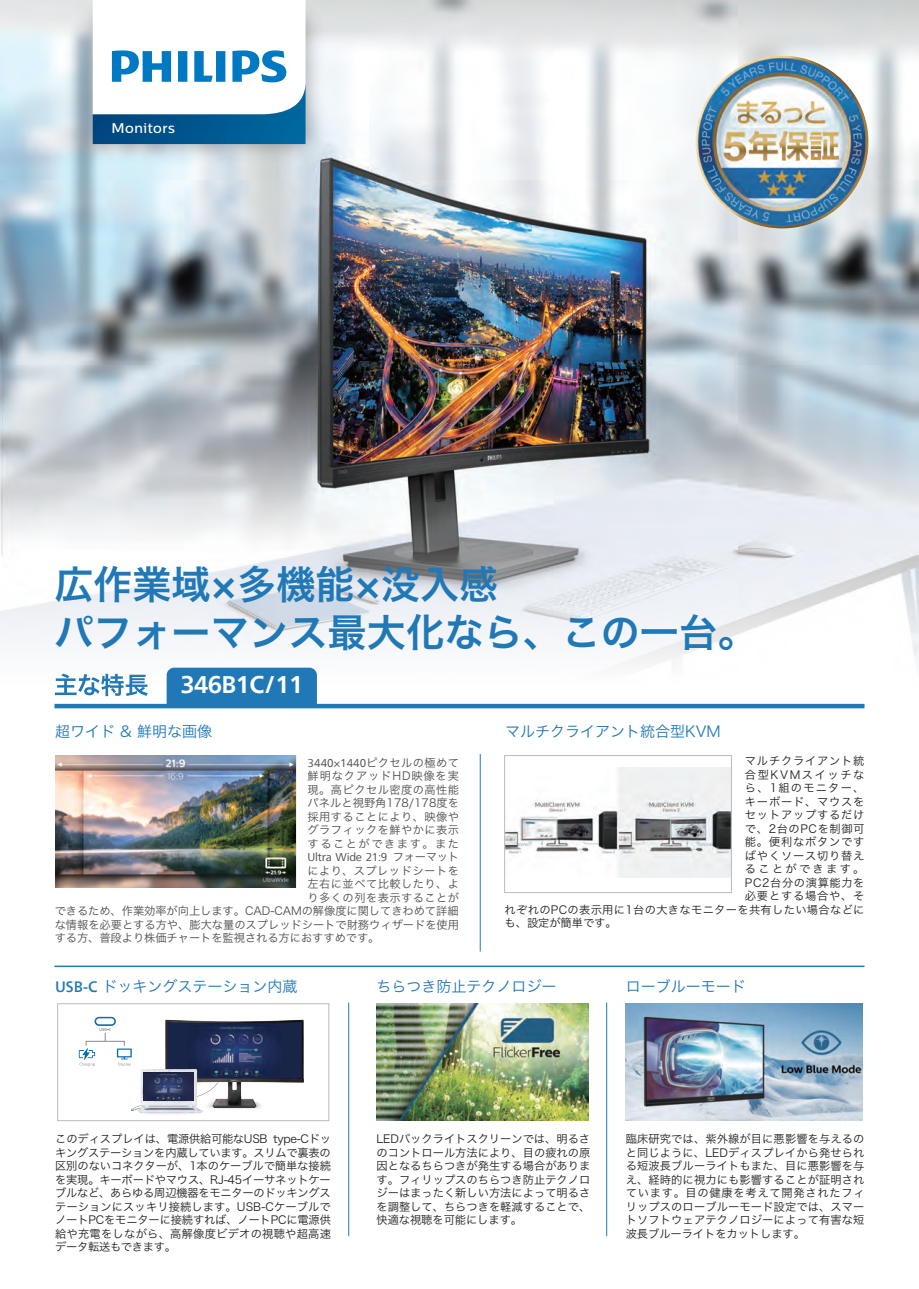
<style>
.page{position:relative;width:919px;height:1289px;background:#fff}
.page>*{position:absolute;margin:0;border:0;box-sizing:border-box;transform-origin:0 0}
.t1{font:39px/48px "Hira Kaku Pro N W6";color:#2078b7}
.t2{font:700 24px "Neue Frutiger World";letter-spacing:-.025em;color:#fff}
.t3{font:15px "Hira Kaku Pro N W3";color:#2078b7}
.t4{font:500 13.95px "Centrale Sans";letter-spacing:.035em;color:#fff}
.t5{font:11.25px/13.5px "Hira Kaku Pro N W3";letter-spacing:.015em;color:#231f20;text-align:justify}
.t6{font:11.25px "Hira Kaku Pro N W3";letter-spacing:-.005em;color:#231f20}
.t7{font:11.25px "Hira Kaku Pro N W3";letter-spacing:.07em;color:#231f20}
.t8{font:11.25px "Hira Kaku Pro N W3";letter-spacing:.035em;color:#231f20}
.t9{font:11.25px "Hira Kaku Pro N W3";letter-spacing:.055em;color:#231f20}
.t10{font:11.25px "Neue Frutiger World";letter-spacing:-.025em;color:#231f20}
.t11{font:11.25px "Neue Frutiger World";color:#231f20}
.t12{font:11.25px "Hira Kaku Pro N W3";letter-spacing:.045em;color:#231f20}
.t13{font:11.25px "Hira Kaku Pro N W3";letter-spacing:.14em;color:#231f20}
.t14{font:11.25px "Hira Kaku Pro N W3";letter-spacing:.105em;color:#231f20}
.t15{font:11.25px "Hira Kaku Pro N W3";letter-spacing:.205em;color:#231f20}
.s1{font-family:"Hira Kaku Pro N W3"}
.s2{font-family:"Neue Frutiger World";font-weight:500}
</style>
<div class="page">
<img style="left:0;top:0;width:917px;height:446px">
<svg style="left:0;top:446px;width:918px;height:263px"></svg>
<hr style="left:54px;top:965px;width:810px;height:2px;background:#2078b7">
<hr style="left:480px;top:754px;width:1px;height:197px;background:#2078b7">
<hr style="left:348px;top:1002px;width:1px;height:234px;background:#2078b7">
<hr style="left:606px;top:1002px;width:1px;height:234px;background:#2078b7">
<img style="left:67px;top:0;width:265px;height:170px">
<svg style="left:93px;top:0;width:212px;height:144px"></svg>
<img style="left:376px;top:1003px;width:212px;height:117px">
<img style="left:625px;top:1003px;width:237px;height:117px">
<img style="left:506px;top:767px;width:223px;height:110px">
<div style="left:504px;top:755px;width:227px;height:138px;border:1px solid #bbb"></div>
<img style="left:56px;top:756px;width:239px;height:131px">
<svg style="left:79px;top:1048px;width:16px;height:18px"></svg>
<svg style="left:117px;top:1048px;width:15px;height:18px"></svg>
<svg style="left:94px;top:1016px;width:22px;height:25px"></svg>
<div style="left:86px;top:1041px;width:39px;height:4px;border:1px solid #8b8a8a"></div>
<hr style="left:54px;top:704px;width:810px;height:4px;background:#2078b7">
<div style="left:57px;top:1003px;width:272px;height:117px;border:1px solid #bbb"></div>
<img style="left:132px;top:1110px;width:30px;height:4px">
<img style="left:132px;top:1106px;width:6px;height:4px">
<img style="left:162px;top:1003px;width:144px;height:119px">
<svg style="left:167px;top:1021px;width:135px;height:57px;background:#1c2546"></svg>
<img style="left:189px;top:1023px;width:92px;height:54px">
<img style="left:138px;top:1069px;width:64px;height:43px">
<img style="left:143px;top:1072px;width:51px;height:28px">
<img style="left:695px;top:56px;width:173px;height:172px;border-radius:86px">
<svg style="left:55px;top:673px;width:93px;height:23px"></svg>
<div style="left:167px;top:667px;width:150px;height:37px;background:#2078b7"></div>
<p class="t4" style="left:111px;top:120px;width:65px">Monitors</p>
<h1 class="t1" style="left:54px;top:559px;width:704px">広作業域×多機能×没入感<br>パフォーマンス最大化なら、この一台。</h1>
<h2 class="t2" style="left:180px;top:664px;width:125px">346B1C/11</h2>
<h3 class="t3" style="left:55px;top:718px;width:158px">超ワイド &amp; 鮮明な画像</h3>
<h3 class="t3" style="left:505px;top:718px;width:217px">マルチクライアント統合型KVM</h3>
<p class="t11" style="left:307px;top:754px;width:153px">3440×1440<span class="s1">ピクセルの極めて</span></p>
<p class="t5" style="left:307px;top:768px;width:153px">鮮明なクアッドHD映像を実現。高ピクセル密度の高性能パネルと視野角178/178度を採用することにより、映像やグラフィックを鮮やかに表示することができます。また</p>
<p class="t10" style="left:307px;top:848px;width:153px">Ultra Wide 21:9 <span class="s1">フォーマット</span></p>
<p class="t12" style="left:307px;top:860px;width:153px">により、スプレッドシートを</p>
<p class="t8" style="left:307px;top:874px;width:153px">左右に並べて比較したり、よ</p>
<p class="t8" style="left:307px;top:887px;width:153px">り多くの列を表示することが</p>
<p class="t6" style="left:55px;top:901px;width:405px">できるため、作業効率が向上します。CAD-CAMの解像度に関してきわめて詳細</p>
<p class="t5" style="left:55px;top:916px;width:406px">な情報を必要とする方や、膨大な量のスプレッドシートで財務ウィザードを使用</p>
<p class="t6" style="left:55px;top:928px;width:326px">する方、普段より株価チャートを監視される方におすすめです。</p>
<p class="t7" style="left:744px;top:751px;width:121px">マルチクライアント統</p>
<p class="t13" style="left:744px;top:764px;width:121px">合型KVMスイッチな</p>
<p class="t14" style="left:744px;top:778px;width:121px">ら、1組のモニター、</p>
<p class="t7" style="left:744px;top:791px;width:121px">キーボード、マウスを</p>
<p class="t7" style="left:744px;top:805px;width:121px">セットアップするだけ</p>
<p class="t9" style="left:744px;top:818px;width:121px">で、2台のPCを制御可</p>
<p class="t7" style="left:744px;top:832px;width:121px">能。便利なボタンです</p>
<p class="t7" style="left:744px;top:845px;width:121px">ばやくソース切り替え</p>
<p class="t15" style="left:744px;top:859px;width:121px">ることができます。</p>
<p class="t9" style="left:744px;top:872px;width:121px">PC2台分の演算能力を</p>
<p class="t7" style="left:744px;top:886px;width:121px">必要とする場合や、そ</p>
<p class="t5" style="left:504px;top:901px;width:361px">れぞれのPCの表示用に1台の大きなモニターを共有したい場合などに</p>
<p class="t6" style="left:504px;top:913px;width:113px">も、設定が簡単です。</p>
<h3 class="t3" style="left:55px;top:973px;width:244px"><span class="s2">USB-C</span> ドッキングステーション内蔵</h3>
<h3 class="t3" style="left:376px;top:973px;width:181px">ちらつき防止テクノロジー</h3>
<h3 class="t3" style="left:625px;top:973px;width:121px">ローブルーモード</h3>
<p class="t5" style="left:55px;top:1131px;width:277px">このディスプレイは、電源供給可能なUSB type-Cドッキングステーションを内蔵しています。スリムで裏表の区別のないコネクターが、1本のケーブルで簡単な接続を実現。キーボードやマウス、RJ-45イーサネットケーブルなど、あらゆる周辺機器をモニターのドッキングステーションにスッキリ接続します。USB-CケーブルでノートPCをモニターに接続すれば、ノートPCに電源供給や充電をしながら、高解像度ビデオの視聴や超高速データ転送もできます。　</p>
<p class="t5" style="left:376px;top:1131px;width:215px">LEDバックライトスクリーンでは、明るさのコントロール方法により、目の疲れの原因となるちらつきが発生する場合があります。フィリップスのちらつき防止テクノロジーはまったく新しい方法によって明るさを調整して、ちらつきを軽減することで、快適な視聴を可能にします。</p>
<p class="t5" style="left:625px;top:1131px;width:240px">臨床研究では、紫外線が目に悪影響を与えるのと同じように、LEDディスプレイから発せられる短波長ブルーライトもまた、目に悪影響を与え、経時的に視力にも影響することが証明されています。目の健康を考えて開発されたフィリップスのローブルーモード設定では、スマートソフトウェアテクノロジーによって有害な短波長ブルーライトをカットします。</p>
</div>
